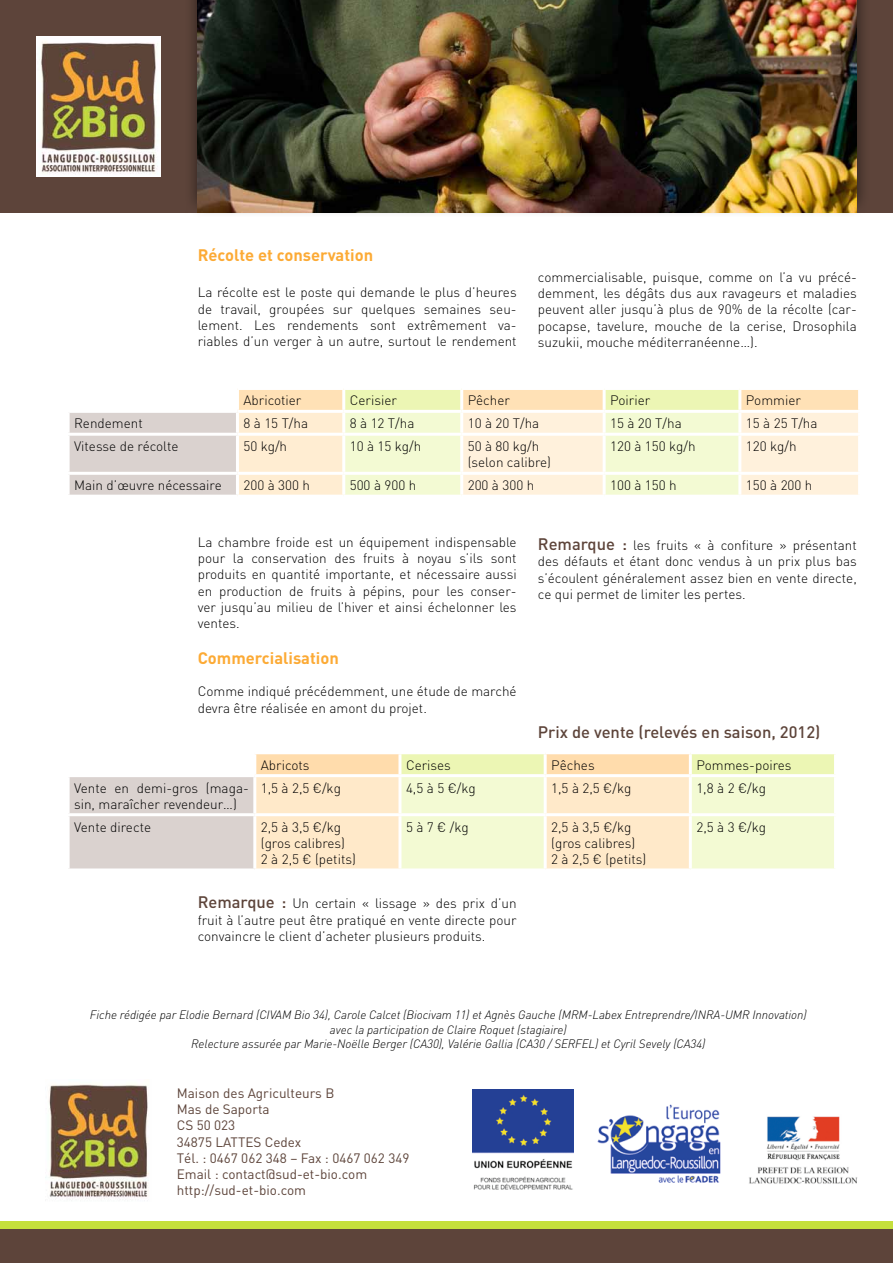
<style>
.page{position:relative;width:893px;height:1263px;background:#fff}
.page>*{position:absolute;margin:0;border:0;box-sizing:border-box;transform-origin:0 0}
.t1{font:700 16.5px "DIN";color:#fcaa35}
.t2{font:500 16.5px "DIN";color:#5d443a}
.t3{font:300 13.5px/16.2px "DIN";color:#000;text-align:justify}
.t4{font:13.5px/16.2px "DIN";color:#5d443a}
.t5{font:italic 300 12px/14.4px "DIN";letter-spacing:-.005em;color:#000;text-align:center}
.s1{font-weight:500;font-size:16.5px;color:#5d443a}
</style>
<div class="page">
<div style="left:0;top:1221px;width:893px;height:42px;background:#c5df3c"></div>
<div style="left:0;top:1230px;width:893px;height:33px;background:#5d443a"></div>
<img style="left:45px;top:1084px;width:104px;height:115px">
<img style="left:473px;top:1089px;width:101px;height:101px">
<img style="left:597px;top:1104px;width:124px;height:79px">
<img style="left:749px;top:1116px;width:109px;height:68px">
<div style="left:0;top:0;width:893px;height:213px;background:#5d443a"></div>
<img style="left:37px;top:36px;width:123px;height:140px">
<div style="left:183px;top:0;width:687px;height:218px;background:#000;opacity:.6"></div>
<img style="left:198px;top:0;width:659px;height:213px">
<svg style="left:70px;top:390px;width:788px;height:105px;background:#f4edd2"></svg>
<hr style="left:236px;top:390px;width:3px;height:20px;background:#fff">
<hr style="left:342px;top:390px;width:3px;height:20px;background:#fff">
<hr style="left:460px;top:390px;width:3px;height:20px;background:#fff">
<hr style="left:603px;top:390px;width:3px;height:20px;background:#fff">
<hr style="left:738px;top:390px;width:3px;height:20px;background:#fff">
<hr style="left:67px;top:410px;width:170px;height:3px;background:#fff">
<hr style="left:237px;top:410px;width:107px;height:3px;background:#fff">
<hr style="left:236px;top:413px;width:3px;height:20px;background:#fff">
<hr style="left:344px;top:410px;width:118px;height:3px;background:#fff">
<hr style="left:342px;top:413px;width:3px;height:20px;background:#fff">
<hr style="left:462px;top:410px;width:142px;height:3px;background:#fff">
<hr style="left:460px;top:413px;width:3px;height:20px;background:#fff">
<hr style="left:604px;top:410px;width:136px;height:3px;background:#fff">
<hr style="left:603px;top:413px;width:3px;height:20px;background:#fff">
<hr style="left:740px;top:410px;width:121px;height:3px;background:#fff">
<hr style="left:738px;top:413px;width:3px;height:20px;background:#fff">
<hr style="left:67px;top:433px;width:170px;height:3px;background:#fff">
<hr style="left:237px;top:433px;width:107px;height:3px;background:#fff">
<hr style="left:236px;top:436px;width:3px;height:36px;background:#fff">
<hr style="left:344px;top:433px;width:118px;height:3px;background:#fff">
<hr style="left:342px;top:436px;width:3px;height:36px;background:#fff">
<hr style="left:462px;top:433px;width:142px;height:3px;background:#fff">
<hr style="left:460px;top:436px;width:3px;height:36px;background:#fff">
<hr style="left:604px;top:433px;width:136px;height:3px;background:#fff">
<hr style="left:603px;top:436px;width:3px;height:36px;background:#fff">
<hr style="left:740px;top:433px;width:121px;height:3px;background:#fff">
<hr style="left:738px;top:436px;width:3px;height:36px;background:#fff">
<hr style="left:67px;top:472px;width:170px;height:3px;background:#fff">
<hr style="left:237px;top:472px;width:107px;height:3px;background:#fff">
<hr style="left:236px;top:475px;width:3px;height:20px;background:#fff">
<hr style="left:344px;top:472px;width:118px;height:3px;background:#fff">
<hr style="left:342px;top:475px;width:3px;height:20px;background:#fff">
<hr style="left:462px;top:472px;width:142px;height:3px;background:#fff">
<hr style="left:460px;top:475px;width:3px;height:20px;background:#fff">
<hr style="left:604px;top:472px;width:136px;height:3px;background:#fff">
<hr style="left:603px;top:475px;width:3px;height:20px;background:#fff">
<hr style="left:740px;top:472px;width:121px;height:3px;background:#fff">
<hr style="left:738px;top:475px;width:3px;height:20px;background:#fff">
<svg style="left:70px;top:754px;width:764px;height:114px;background:#f2eacc"></svg>
<hr style="left:253px;top:754px;width:3px;height:20px;background:#fff">
<hr style="left:398px;top:754px;width:3px;height:20px;background:#fff">
<hr style="left:544px;top:754px;width:3px;height:20px;background:#fff">
<hr style="left:689px;top:754px;width:3px;height:20px;background:#fff">
<hr style="left:67px;top:774px;width:188px;height:3px;background:#fff">
<hr style="left:255px;top:774px;width:145px;height:3px;background:#fff">
<hr style="left:253px;top:777px;width:3px;height:36px;background:#fff">
<hr style="left:400px;top:774px;width:145px;height:3px;background:#fff">
<hr style="left:398px;top:777px;width:3px;height:36px;background:#fff">
<hr style="left:545px;top:774px;width:145px;height:3px;background:#fff">
<hr style="left:544px;top:777px;width:3px;height:36px;background:#fff">
<hr style="left:690px;top:774px;width:147px;height:3px;background:#fff">
<hr style="left:689px;top:777px;width:3px;height:36px;background:#fff">
<hr style="left:67px;top:813px;width:188px;height:3px;background:#fff">
<hr style="left:255px;top:813px;width:145px;height:3px;background:#fff">
<hr style="left:253px;top:816px;width:3px;height:52px;background:#fff">
<hr style="left:400px;top:813px;width:145px;height:3px;background:#fff">
<hr style="left:398px;top:816px;width:3px;height:52px;background:#fff">
<hr style="left:545px;top:813px;width:145px;height:3px;background:#fff">
<hr style="left:544px;top:816px;width:3px;height:52px;background:#fff">
<hr style="left:690px;top:813px;width:147px;height:3px;background:#fff">
<hr style="left:689px;top:816px;width:3px;height:52px;background:#fff">
<p class="t1" style="left:198px;top:245px;width:177px">Récolte et conservation</p>
<p class="t3" style="left:198px;top:284px;width:320px">La récolte est le poste qui demande le plus d’heures de travail, groupées sur quelques semaines seu&shy;lement. Les rendements sont extrêmement va&shy;riables d’un verger à un autre, surtout le rendement</p>
<p class="t3" style="left:538px;top:269px;width:320px">commercialisable, puisque, comme on l’a vu précé&shy;demment, les dégâts dus aux ravageurs et maladies peuvent aller jusqu’à plus de 90% de la récolte (car&shy;pocapse, tavelure, mouche de la cerise, Drosophila suzukii, mouche méditerranéenne…).</p>
<p class="t3" style="left:243px;top:392px;width:60px">Abricotier</p>
<p class="t3" style="left:350px;top:392px;width:49px">Cerisier</p>
<p class="t3" style="left:468px;top:392px;width:44px">Pêcher</p>
<p class="t3" style="left:610px;top:392px;width:42px">Poirier</p>
<p class="t3" style="left:746px;top:392px;width:57px">Pommier</p>
<p class="t3" style="left:74px;top:415px;width:70px">Rendement</p>
<p class="t3" style="left:243px;top:415px;width:66px">8 à 15 T/ha</p>
<p class="t3" style="left:350px;top:415px;width:66px">8 à 12 T/ha</p>
<p class="t3" style="left:468px;top:415px;width:73px">10 à 20 T/ha</p>
<p class="t3" style="left:610px;top:415px;width:73px">15 à 20 T/ha</p>
<p class="t3" style="left:746px;top:415px;width:73px">15 à 25 T/ha</p>
<p class="t3" style="left:74px;top:438px;width:106px">Vitesse de récolte</p>
<p class="t3" style="left:243px;top:438px;width:45px">50 kg/h</p>
<p class="t3" style="left:350px;top:438px;width:73px">10 à 15 kg/h</p>
<p class="t3" style="left:468px;top:438px;width:85px">50 à 80 kg/h (selon calibre)</p>
<p class="t3" style="left:610px;top:438px;width:87px">120 à 150 kg/h</p>
<p class="t3" style="left:746px;top:438px;width:52px">120 kg/h</p>
<p class="t3" style="left:74px;top:477px;width:149px">Main d’œuvre nécessaire</p>
<p class="t3" style="left:243px;top:477px;width:68px">200 à 300 h</p>
<p class="t3" style="left:350px;top:477px;width:68px">500 à 900 h</p>
<p class="t3" style="left:468px;top:477px;width:68px">200 à 300 h</p>
<p class="t3" style="left:610px;top:477px;width:68px">100 à 150 h</p>
<p class="t3" style="left:746px;top:477px;width:68px">150 à 200 h</p>
<p class="t3" style="left:198px;top:534px;width:320px">La chambre froide est un équipement indispensable pour la conservation des fruits à noyau s’ils sont produits en quantité importante, et nécessaire aussi en production de fruits à pépins, pour les conser&shy;ver jusqu’au milieu de l’hiver et ainsi échelonner les ventes.</p>
<p class="t1" style="left:198px;top:647px;width:143px">Commercialisation</p>
<p class="t3" style="left:198px;top:683px;width:320px">Comme indiqué précédemment, une étude de marché devra être réalisée en amont du projet.</p>
<p class="t3" style="left:538px;top:536px;width:320px"><span class="s1">Remarque :</span> les fruits « à confiture » présentant des défauts et étant donc vendus à un prix plus bas s’écoulent généralement assez bien en vente directe, ce qui permet de limiter les pertes.</p>
<p class="t2" style="left:538px;top:721px;width:284px">Prix de vente (relevés en saison, 2012)</p>
<p class="t3" style="left:261px;top:756px;width:50px">Abricots</p>
<p class="t3" style="left:406px;top:756px;width:46px">Cerises</p>
<p class="t3" style="left:551px;top:756px;width:45px">Pêches</p>
<p class="t3" style="left:696px;top:756px;width:97px">Pommes-poires</p>
<p class="t3" style="left:74px;top:779px;width:176px">Vente en demi-gros (maga&shy;sin, maraîcher revendeur…)</p>
<p class="t3" style="left:261px;top:779px;width:82px">1,5 à 2,5 €/kg</p>
<p class="t3" style="left:406px;top:779px;width:71px">4,5 à 5 €/kg</p>
<p class="t3" style="left:551px;top:779px;width:82px">1,5 à 2,5 €/kg</p>
<p class="t3" style="left:696px;top:779px;width:71px">1,8 à 2 €/kg</p>
<p class="t3" style="left:74px;top:818px;width:78px">Vente directe</p>
<p class="t3" style="left:261px;top:818px;width:97px;text-align:left">2,5 à 3,5 €/kg (gros calibres)<br>2 à 2,5 € (petits)</p>
<p class="t3" style="left:406px;top:818px;width:64px">5 à 7 € /kg</p>
<p class="t3" style="left:551px;top:818px;width:97px;text-align:left">2,5 à 3,5 €/kg (gros calibres)<br>2 à 2,5 € (petits)</p>
<p class="t3" style="left:696px;top:818px;width:71px">2,5 à 3 €/kg</p>
<p class="t3" style="left:198px;top:895px;width:320px"><span class="s1">Remarque :</span> Un certain « lissage » des prix d’un fruit à l’autre peut être pratiqué en vente directe pour convaincre le client d’acheter plusieurs produits.</p>
<p class="t5" style="left:90px;top:1007px;width:718px">Fiche rédigée par Elodie Bernard (CIVAM Bio 34), Carole Calcet (Biocivam 11) et Agnès Gauche (MRM-Labex Entreprendre/INRA-UMR Innovation) avec la participation de Claire Roquet (stagiaire)<br>Relecture assurée par Marie-Noëlle Berger (CA30), Valérie Gallia (CA30 / SERFEL) et Cyril Sevely (CA34)</p>
<p class="t4" style="left:177px;top:1085px;width:234px">Maison des Agriculteurs B<br>Mas de Saporta<br>CS 50 023<br>34875 LATTES Cedex<br>Tél. : 0467 062 348 – Fax : 0467 062 349<br>Email : contact@sud-et-bio.com http://sud-et-bio.com</p>
</div>
